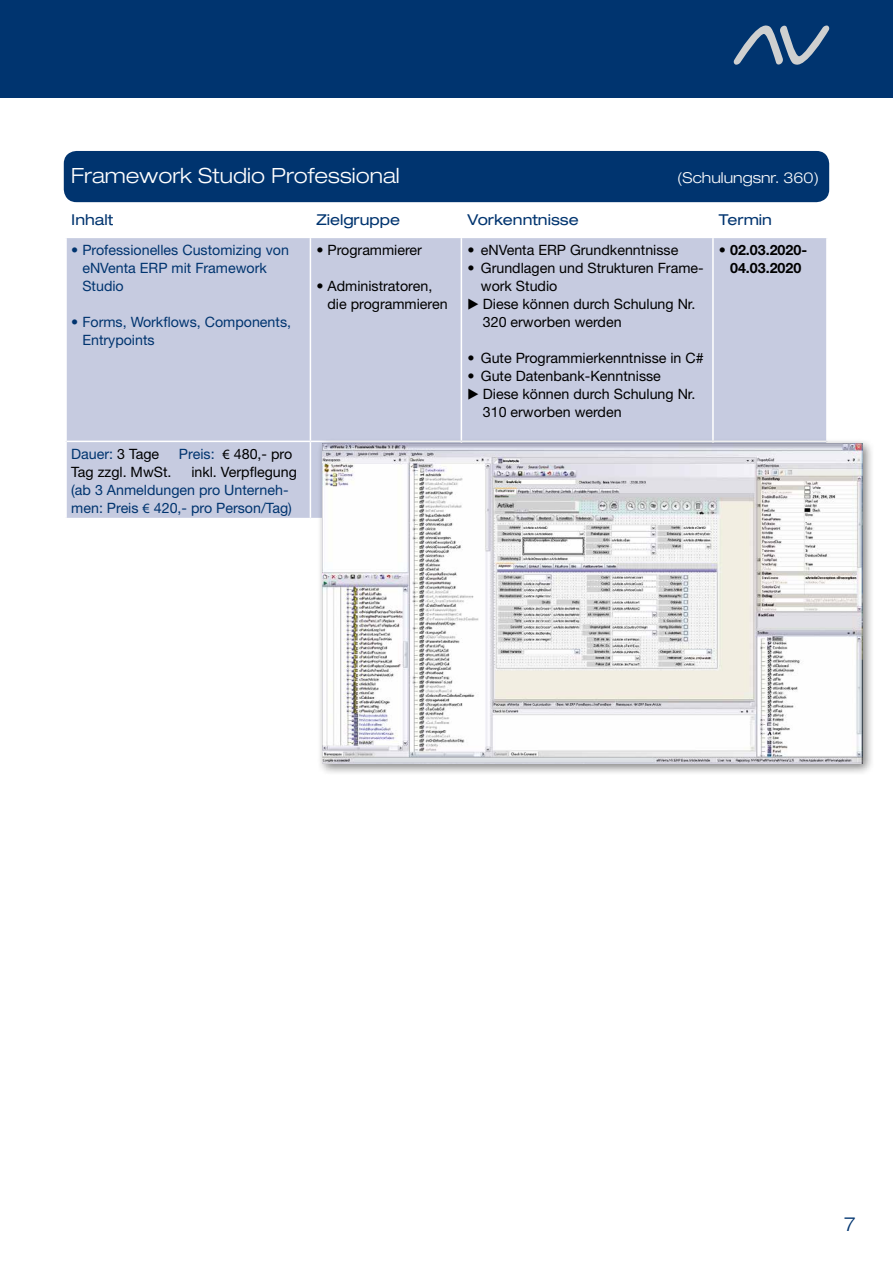
<style>
.page{position:relative;width:893px;height:1263px;background:#fff}
.page>*{position:absolute;margin:0;border:0;box-sizing:border-box;transform-origin:0 0}
.t1{font:300 expanded 21px "Helvetica Neue";letter-spacing:.005em;color:#fff}
.t2{font:300 expanded 19.5px "Helvetica Neue";color:#00346f}
.t3{font:expanded 15px "Helvetica Neue";color:#00346f}
.t4{font:300 expanded 15px "Helvetica Neue";letter-spacing:.005em;color:#fff}
.t5{font:14.25px/18px "Helvetica Neue";color:#000}
.t6{font:14.25px/18px "Helvetica Neue";color:#00346f}
.t7{font:700 14.25px/18px "Helvetica Neue";color:#000;text-align:center}
.s1{color:#000}
.s2{color:#00346f}
.s3{font-family:"Myriad Pro"}
</style>
<div class="page">
<div style="left:0;top:0;width:893px;height:98px;background:#00346f"></div>
<svg style="left:734px;top:26px;width:95px;height:39px"></svg>
<div style="left:64px;top:151px;width:765px;height:51px;background:#00346f;border-radius:13px"></div>
<div style="left:67px;top:238px;width:759px;height:280px;background:#c6cbe0"></div>
<hr style="left:310px;top:238px;width:1px;height:203px;background:#fff">
<hr style="left:461px;top:238px;width:1px;height:203px;background:#fff">
<hr style="left:712px;top:238px;width:2px;height:203px;background:#fff">
<hr style="left:67px;top:441px;width:243px;height:1px;background:#fff">
<hr style="left:310px;top:441px;width:151px;height:1px;background:#fff">
<hr style="left:310px;top:442px;width:1px;height:76px;background:#fff">
<div style="left:317px;top:438px;width:557px;height:338px;background:#000;opacity:.5"></div>
<img style="left:323px;top:444px;width:539px;height:319px">
<svg style="left:468px;top:299px;width:10px;height:11px"></svg>
<svg style="left:468px;top:389px;width:10px;height:11px"></svg>
<h1 class="t1" style="left:71px;top:163px;width:330px">Framework Studio Professional</h1>
<p class="t4" style="left:677px;top:168px;width:143px">(Schulungsnr. 360)</p>
<p class="t3" style="left:71px;top:210px;width:44px">Inhalt</p>
<p class="t3" style="left:316px;top:210px;width:85px">Zielgruppe</p>
<p class="t3" style="left:467px;top:210px;width:113px">Vorkenntnisse</p>
<p class="t3" style="left:719px;top:210px;width:55px">Termin</p>
<p class="t6" style="left:82px;top:241px;width:208px;text-indent:-11px">• Professionelles Customizing von eNVenta ERP mit Framework<br>Studio</p>
<p class="t6" style="left:82px;top:313px;width:210px;text-indent:-11px">• Forms, Workflows, Components,<br>Entrypoints</p>
<p class="t5" style="left:467px;top:241px;width:212px">• eNVenta ERP Grundkenntnisse</p>
<p class="t5" style="left:481px;top:259px;width:224px;text-indent:-13px">• Grundlagen und Strukturen Frame&shy;work Studio<br>Diese können durch Schulung Nr.<br>320 erworben werden</p>
<p class="t5" style="left:467px;top:349px;width:238px">• Gute Programmierkenntnisse in C#</p>
<p class="t5" style="left:483px;top:367px;width:214px;text-indent:-15px">• Gute Datenbank-Kenntnisse<br>Diese können durch Schulung Nr.<br>310 erworben werden</p>
<p class="t7" style="left:719px;top:241px;width:90px">• 02.03.2020-<br>04.03.2020</p>
<p class="t5" style="left:316px;top:241px;width:107px">• Programmierer</p>
<p class="t5" style="left:327px;top:277px;width:122px;text-indent:-11px">• Administratoren, die programmieren</p>
<p class="t6" style="left:71px;top:444px;width:89px">Dauer: <span class="s1">3 Tage</span></p>
<p class="t5" style="left:179px;top:444px;width:115px"><span class="s2">Preis:</span> <span class="s3">€</span> 480,- pro</p>
<p class="t5" style="left:71px;top:462px;width:102px">Tag zzgl. MwSt.</p>
<p class="t5" style="left:191px;top:462px;width:107px">inkl. Verpflegung</p>
<p class="t6" style="left:71px;top:480px;width:222px">(ab 3 Anmeldungen pro Unterneh&shy;men: Preis <span class="s3">€</span> 420,- pro Person/Tag)</p>
<h2 class="t2" style="left:844px;top:1212px;width:13px">7</h2>
</div>
